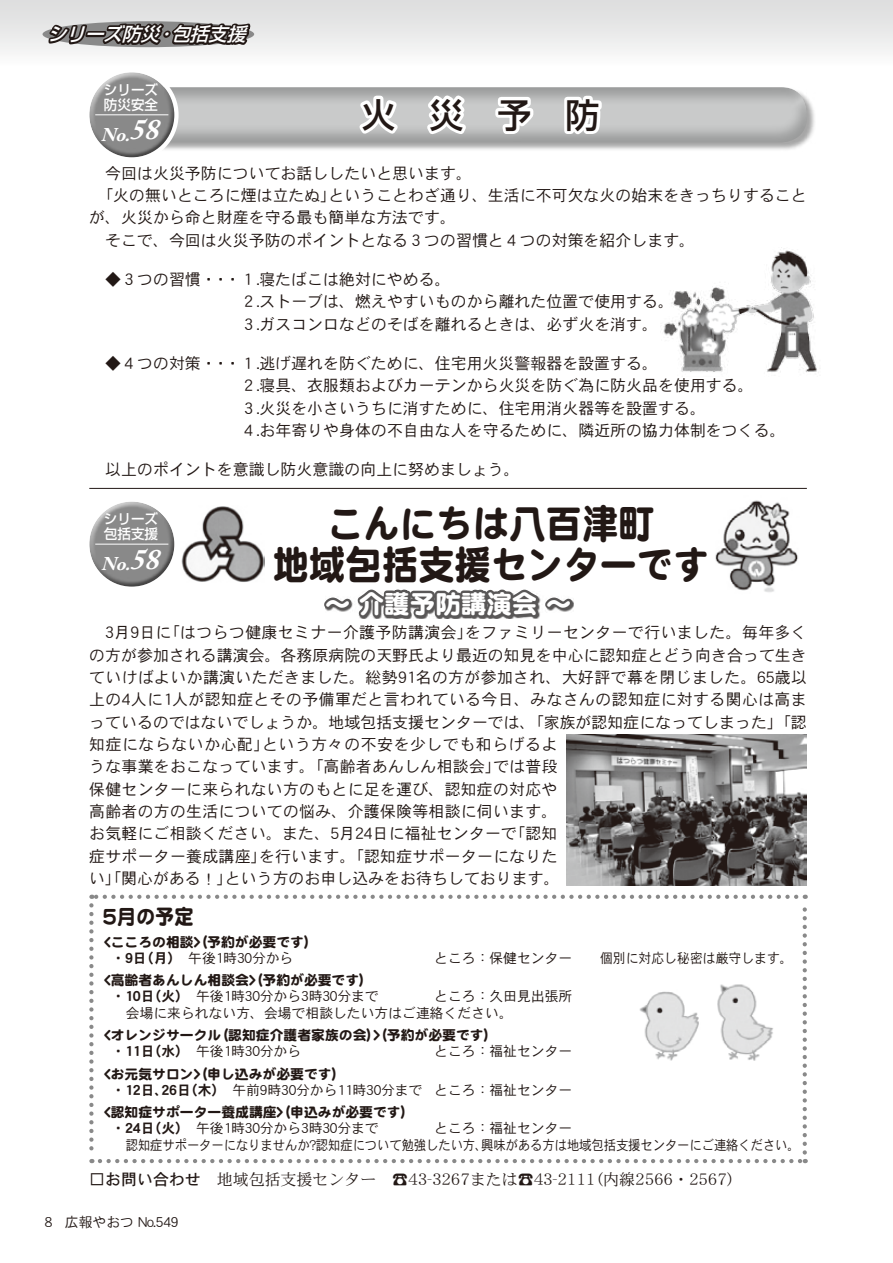
<style>
.page{position:relative;width:893px;height:1263px;background:#fff}
.page>*{position:absolute;margin:0;border:0;box-sizing:border-box;transform-origin:0 0}
.t1{font:40.05px/40.8px "DF Maru Gothic SB WINP RKSJ H";color:#221815;text-align:center;scale:.91 1}
.t2{font:500 34.05px "Shin Go Pro";color:#221815}
.t3{font:25.5px "DF Maru Gothic SB WINP RKSJ H";color:#fff}
.t4{font:21px "DF Maru Gothic SB WINP RKSJ H";color:#221815;scale:.91 1}
.t5{font:italic 500 18.6px "Shin Go Pro";color:#fff}
.t6{font:italic 700 18.3px "Adobe Caslon Pro";color:#fff}
.t7{font:15.9px/22.4px "DFHS Gothic W3 WINP RKSJ H";color:#221815}
.t8{font:15.9px "DFHS Mincho W3 WINP RKSJ H";color:#221815}
.t9{font:13.8px/17px "DFHS Gothic W3 WINP RKSJ H";color:#221815}
.t10{font:13.8px "DF Maru Gothic SB WINP RKSJ H";color:#221815}
.t11{font:500 13.8px/14.9px "Shin Go Pro";color:#fff}
.s1{font-size:15.9px}
.s2{font-size:28.2px}
.s3{font-family:"DFHS Gothic W7 WINP RKSJ H"}
.s4{font-family:"DFHS Gothic W5 WINP RKSJ H"}
.s5{font-family:"MS Mincho"}
</style>
<div class="page">
<div style="left:0;top:0;width:893px;height:68px;background:linear-gradient(to bottom,#dadbdb,#fcfcfc)"></div>
<svg style="left:892px;top:0;width:1px;height:68px"></svg>
<img style="left:663px;top:247px;width:154px;height:125px">
<img style="left:639px;top:984px;width:134px;height:77px">
<svg style="left:42px;top:20px;width:215px;height:28px;background:#6c6766"></svg>
<div style="left:153px;top:87px;width:663px;height:65px;background:#898989;opacity:.75"></div>
<div style="left:152px;top:86px;width:656px;height:57px;background:#898989;opacity:.5"></div>
<div style="left:85px;top:68px;width:94px;height:94px;border:4px solid #fff;border-radius:50%"></div>
<div style="left:89px;top:69px;width:84px;height:68px;background:#efefef;opacity:.75"></div>
<div style="left:90px;top:85px;width:87px;height:73px;background:#595757;opacity:.75"></div>
<hr style="left:95px;top:114px;width:73px;height:1px;background:#fff">
<svg style="left:153px;top:87px;width:654px;height:55px;background:#c0c1c1"></svg>
<hr style="left:89px;top:488px;width:718px;height:1px;background:#221815">
<img style="left:181px;top:506px;width:83px;height:76px">
<img style="left:715px;top:500px;width:83px;height:92px">
<div style="left:85px;top:497px;width:94px;height:94px;border:4px solid #fff;border-radius:50%"></div>
<div style="left:89px;top:499px;width:84px;height:68px;background:#efefef;opacity:.75"></div>
<div style="left:90px;top:515px;width:87px;height:72px;background:#595757;opacity:.75"></div>
<hr style="left:95px;top:544px;width:73px;height:1px;background:#fff">
<svg style="left:324px;top:589px;width:250px;height:30px"></svg>
<svg style="left:89px;top:905px;width:5px;height:258px"></svg>
<svg style="left:100px;top:1159px;width:706px;height:4px"></svg>
<svg style="left:803px;top:895px;width:4px;height:257px"></svg>
<svg style="left:91px;top:895px;width:705px;height:4px"></svg>
<img style="left:566px;top:735px;width:241px;height:151px">
<p class="t5" style="left:47px;top:19px;width:206px">シリーズ防災<span class="s1">・</span>包括支援</p>
<p class="t11" style="left:104px;top:81px;width:56px">シリーズ防災安全</p>
<p class="t6" style="left:101px;top:124px;width:71px">No.<span class="s2">58</span></p>
<h2 class="t2" style="left:361px;top:87px;width:240px">火　災　予　防</h2>
<p class="t7" style="left:105px;top:162px;width:368px">今回は火災予防についてお話ししたいと思います。</p>
<p class="t7" style="left:97px;top:185px;width:711px">「火の無いところに煙は立たぬ」ということわざ通り、生活に不可欠な火の始末をきっちりすること</p>
<p class="t7" style="left:89px;top:207px;width:368px">が、火災から命と財産を守る最も簡単な方法です。</p>
<p class="t7" style="left:105px;top:229px;width:591px">そこで、今回は火災予防のポイントとなる３つの習慣と４つの対策を紹介します。</p>
<p class="t7" style="left:241px;top:269px;width:435px;text-indent:-136px">◆３つの習慣・・・１.寝たばこは絶対にやめる。<br>２.ストーブは、燃えやすいものから離れた位置で使用する。<br>３.ガスコンロなどのそばを離れるときは、必ず火を消す。</p>
<p class="t7" style="left:241px;top:353px;width:546px;text-indent:-136px">◆４つの対策・・・１.逃げ遅れを防ぐために、住宅用火災警報器を設置する。<br>２.寝具、衣服類およびカーテンから火災を防ぐ為に防火品を使用する。<br>３.火災を小さいうちに消すために、住宅用消火器等を設置する。<br>４.お年寄りや身体の不自由な人を守るために、隣近所の協力体制をつくる。</p>
<p class="t7" style="left:105px;top:459px;width:416px">以上のポイントを意識し防火意識の向上に努めましょう。</p>
<p class="t11" style="left:104px;top:510px;width:56px">シリーズ包括支援</p>
<p class="t6" style="left:101px;top:553px;width:71px">No.<span class="s2">58</span></p>
<h1 class="t1" style="left:272px;top:504px;width:482px">こんにちは八百津町<br>地域包括支援センターです</h1>
<h3 class="t3" style="left:325px;top:591px;width:248px">～ 介護予防講演会 ～</h3>
<p class="t7" style="left:89px;top:622px;width:719px;text-indent:16px">3月9日に「はつらつ健康セミナー介護予防講演会」をファミリーセンターで行いました。毎年多くの方が参加される講演会。各務原病院の天野氏より最近の知見を中心に認知症とどう向き合って生きていけばよいか講演いただきました。総勢91名の方が参加され、大好評で幕を閉じました。65歳以上の4人に1人が認知症とその予備軍だと言われている今日、みなさんの認知症に対する関心は高まっているのではないでしょうか。地域包括支援センターでは、「家族が認知症になってしまった」「認知症にならないか心配」という方々の不安を少しでも和らげるよ<br>うな事業をおこなっています。「高齢者あんしん相談会」では普段<br>保健センターに来られない方のもとに足を運び、認知症の対応や<br>高齢者の方の生活についての悩み、介護保険等相談に伺います。<br>お気軽にご相談ください。また、5月24日に福祉センターで「認知<br>症サポーター養成講座」を行います。「認知症サポーターになりた<br>い」「関心がある！」という方のお申し込みをお待ちしております。</p>
<h3 class="t4" style="left:102px;top:906px;width:102px">5月の予定</h3>
<p class="t10" style="left:104px;top:935px;width:215px">&lt;こころの相談&gt;（予約が必要です）</p>
<p class="t9" style="left:111px;top:950px;width:184px"><span class="s3">・9日（月）</span>　午後1時30分から</p>
<p class="t9" style="left:434px;top:950px;width:360px">ところ：保健センター　　個別に対応し秘密は厳守します。</p>
<p class="t10" style="left:104px;top:973px;width:270px">&lt;高齢者あんしん相談会&gt;（予約が必要です）</p>
<p class="t9" style="left:111px;top:988px;width:269px"><span class="s3">・10日（火）</span>　午後1時30分から3時30分まで</p>
<p class="t9" style="left:126px;top:988px;width:448px;text-indent:308px">ところ：久田見出張所会場に来られない方、会場で相談したい方はご連絡ください。</p>
<p class="t10" style="left:104px;top:1028px;width:395px">&lt;オレンジサークル（認知症介護者家族の会）&gt;（予約が必要です）</p>
<p class="t9" style="left:111px;top:1043px;width:191px"><span class="s3">・11日（水）</span>　午後1時30分から</p>
<p class="t9" style="left:434px;top:1043px;width:167px">ところ：福祉センター　　</p>
<p class="t10" style="left:104px;top:1067px;width:243px">&lt;お元気サロン&gt;（申し込みが必要です）</p>
<p class="t9" style="left:111px;top:1082px;width:463px"><span class="s3">・12日、26日（木）</span>　午前9時30分から11時30分まで ところ：福祉センター</p>
<p class="t10" style="left:104px;top:1105px;width:312px">&lt;認知症サポーター養成講座&gt;（申込みが必要です）</p>
<p class="t9" style="left:111px;top:1120px;width:269px"><span class="s3">・24日（火）</span>　午後1時30分から3時30分まで</p>
<p class="t9" style="left:126px;top:1120px;width:676px;text-indent:308px">ところ：福祉センター　<br>認知症サポーターになりませんか?認知症について勉強したい方、興味がある方は地域包括支援センターにご連絡ください。</p>
<p class="t8" style="left:89px;top:1171px;width:655px"><span class="s4">□お問い合わせ</span>　地域包括支援センター　<span class="s5">☎</span>43-3267または<span class="s5">☎</span>43-2111（内線2566・2567）</p>
<p class="t9" style="left:45px;top:1214px;width:135px">8 広報やおつ No.549</p>
</div>
